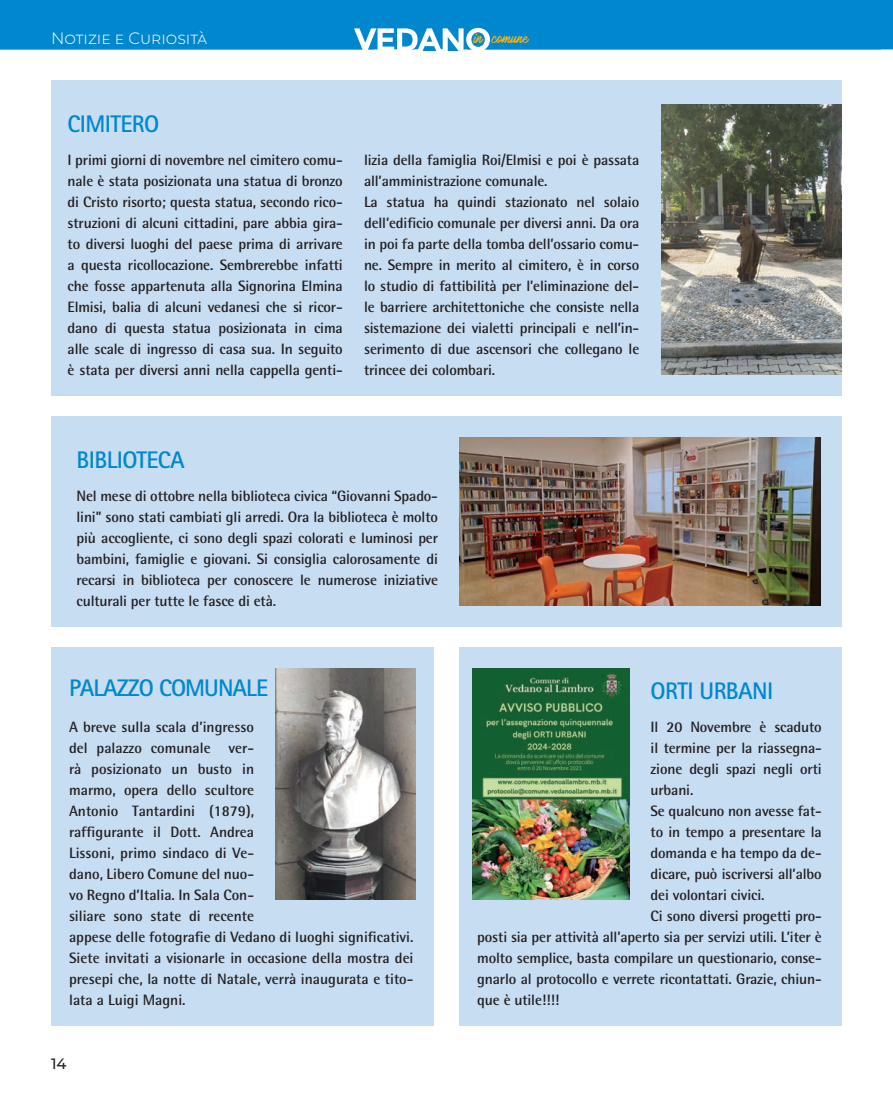
<style>
.page{position:relative;width:893px;height:1106px;background:#fff}
.page>*{position:absolute;margin:0;border:0;box-sizing:border-box;transform-origin:0 0}
.t1{font:700 24px "Rotis Sans Serif Std";letter-spacing:-.025em;color:#0087cd}
.t2{font:300 16.5px "Montserrat";color:#fff}
.t3{font:700 15px/21px "Rotis Semi Sans Std";letter-spacing:-.01em;color:#231f20;text-align:justify}
.t4{font:500 15px "Montserrat";color:#231f20}
.t5{font:12.75px "Mark My Words";color:#fbb416}
</style>
<div class="page">
<div style="left:0;top:0;width:893px;height:50px;background:#0087cd"></div>
<svg style="left:0;top:28px;width:893px;height:23px"></svg>
<div style="left:51px;top:81px;width:791px;height:315px;background:#c6ddf2"></div>
<img style="left:661px;top:105px;width:181px;height:270px">
<div style="left:459px;top:648px;width:383px;height:378px;background:#c6ddf2"></div>
<div style="left:51px;top:648px;width:383px;height:378px;background:#c6ddf2"></div>
<img style="left:275px;top:669px;width:141px;height:231px">
<div style="left:51px;top:417px;width:791px;height:210px;background:#c6ddf2"></div>
<img style="left:459px;top:438px;width:362px;height:168px">
<img style="left:472px;top:669px;width:157px;height:230px">
<p class="t2" style="left:51px;top:27px;width:158px">Notizie e Curiosità</p>
<p class="t5" style="left:474px;top:31px;width:56px">in comune</p>
<h1 class="t1" style="left:68px;top:108px;width:93px">CIMITERO</h1>
<p class="t3" style="left:68px;top:149px;width:277px">I primi giorni di novembre nel cimitero comu&shy;nale è stata posizionata una statua di bronzo di Cristo risorto; questa statua, secondo rico&shy;struzioni di alcuni cittadini, pare abbia gira&shy;to diversi luoghi del paese prima di arrivare a questa ricollocazione. Sembrerebbe infatti che fosse appartenuta alla Signorina Elmina Elmisi, balia di alcuni vedanesi che si ricor&shy;dano di questa statua posizionata in cima alle scale di ingresso di casa sua. In seguito è stata per diversi anni nella cappella genti-</p>
<p class="t3" style="left:364px;top:149px;width:277px;text-align:left">lizia della famiglia Roi/Elmisi e poi è passata all’amministrazione comunale.<br>La statua ha quindi stazionato nel solaio dell’edificio comunale per diversi anni. Da ora in poi fa parte della tomba dell’ossario comu&shy;ne. Sempre in merito al cimitero, è in corso lo studio di fattibilità per l’eliminazione del&shy;le barriere architettoniche che consiste nella sistemazione dei vialetti principali e nell’in&shy;serimento di due ascensori che collegano le trincee dei colombari.</p>
<h1 class="t1" style="left:77px;top:444px;width:110px">BIBLIOTECA</h1>
<p class="t3" style="left:77px;top:485px;width:363px">Nel mese di ottobre nella biblioteca civica “Giovanni Spado&shy;lini” sono stati cambiati gli arredi. Ora la biblioteca è molto più accogliente, ci sono degli spazi colorati e luminosi per bambini, famiglie e giovani. Si consiglia calorosamente di recarsi in biblioteca per conoscere le numerose iniziative culturali per tutte le fasce di età.</p>
<h1 class="t1" style="left:69px;top:672px;width:200px">PALAZZO COMUNALE</h1>
<p class="t3" style="left:69px;top:716px;width:346px;text-align:left">A breve sulla scala d’ingresso<br>del palazzo comunale ver-<br>rà posizionato un busto in<br>marmo, opera dello scultore<br>Antonio Tantardini (1879),<br>raffigurante il Dott. Andrea<br>Lissoni, primo sindaco di Ve-<br>dano, Libero Comune del nuo-<br>vo Regno d’Italia. In Sala Con-<br>siliare sono state di recente<br>appese delle fotografie di Vedano di luoghi significativi.<br>Siete invitati a visionarle in occasione della mostra dei presepi che, la notte di Natale, verrà inaugurata e tito&shy;lata a Luigi Magni.</p>
<p class="t4" style="left:51px;top:1053px;width:17px">14</p>
<h1 class="t1" style="left:651px;top:675px;width:124px">ORTI URBANI</h1>
<p class="t3" style="left:651px;top:716px;width:173px">Il 20 Novembre è scaduto</p>
<p class="t3" style="left:651px;top:737px;width:173px">il termine per la riassegna-</p>
<p class="t3" style="left:651px;top:758px;width:173px">zione degli spazi negli orti</p>
<p class="t3" style="left:651px;top:779px;width:44px">urbani.</p>
<p class="t3" style="left:651px;top:800px;width:173px">Se qualcuno non avesse fat-</p>
<p class="t3" style="left:651px;top:821px;width:173px">to in tempo a presentare la</p>
<p class="t3" style="left:651px;top:842px;width:173px">domanda e ha tempo da de-</p>
<p class="t3" style="left:651px;top:863px;width:173px">dicare, può iscriversi all’albo</p>
<p class="t3" style="left:651px;top:884px;width:115px">dei volontari civici.</p>
<p class="t3" style="left:651px;top:905px;width:173px">Ci sono diversi progetti pro-</p>
<p class="t3" style="left:477px;top:926px;width:346px">posti sia per attività all’aperto sia per servizi utili. L’iter è</p>
<p class="t3" style="left:477px;top:947px;width:346px">molto semplice, basta compilare un questionario, conse-</p>
<p class="t3" style="left:477px;top:968px;width:346px">gnarlo al protocollo e verrete ricontattati. Grazie, chiun-</p>
<p class="t3" style="left:477px;top:989px;width:83px">que è utile!!!!</p>
</div>
